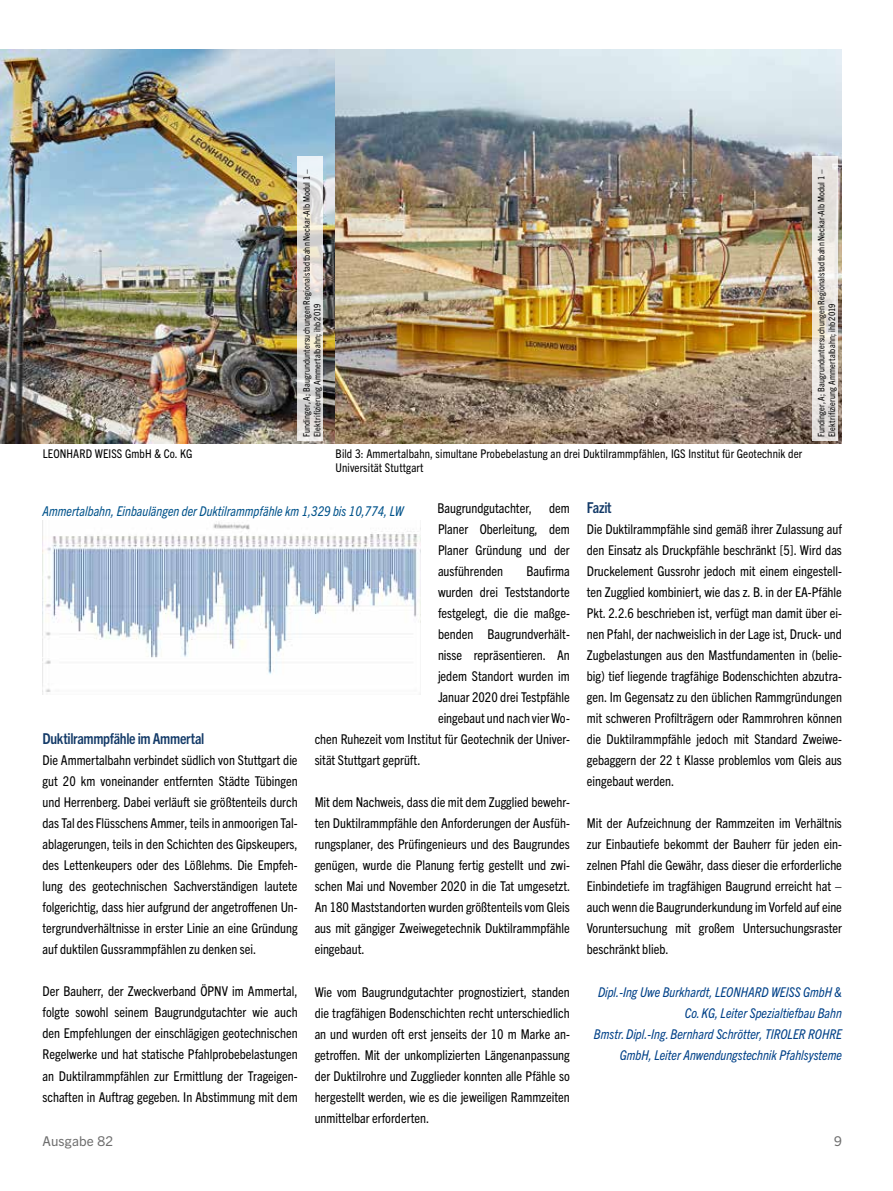
<style>
.page{position:relative;width:893px;height:1191px;background:#fff}
.page>*{position:absolute;margin:0;border:0;box-sizing:border-box;transform-origin:0 0}
.t1{font:700 condensed 15px "Trade Gothic Next LT Pro";letter-spacing:-.025em;color:#133a68}
.t2{font:condensed 13.5px/21px "Trade Gothic Next LT Pro";color:#000;text-align:justify}
.t3{font:italic condensed 13.5px/21px "Trade Gothic Next LT Pro";color:#004188;text-align:right}
.t4{font:italic condensed 13.5px "Trade Gothic Next LT Pro";color:#00538b}
.t5{font:13.5px "Trade Gothic Next LT Pro";letter-spacing:.015em;color:#6e6e6e}
.t6{font:condensed 12px/14.4px "Trade Gothic Next LT Pro";letter-spacing:.01em;color:#000}
.t7{font:condensed 9px/10.8px "Trade Gothic Next LT Pro";letter-spacing:.02em;color:#000}
</style>
<div class="page">
<img style="left:0;top:50px;width:842px;height:393px">
<svg style="left:298px;top:156px;width:25px;height:285px;background:#e1dfdb"></svg>
<svg style="left:812px;top:156px;width:26px;height:285px;background:#e9e5e0"></svg>
<img style="left:43px;top:521px;width:378px;height:173px">
<p class="t7" style="left:301px;top:437px;width:269px;rotate:-90deg">Fundinger, A; Baugrunduntersuchungen Regionalstadtbahn Neckar-Alb Modul 1 –<br>Elektrifizierung Ammertalbahn; ihb 2019</p>
<p class="t7" style="left:815px;top:437px;width:269px;rotate:-90deg">Fundinger, A; Baugrunduntersuchungen Regionalstadtbahn Neckar-Alb Modul 1 –<br>Elektrifizierung Ammertalbahn; ihb 2019</p>
<p class="t6" style="left:43px;top:445px;width:151px">LEONHARD WEISS GmbH &amp; Co. KG</p>
<p class="t6" style="left:336px;top:445px;width:468px">Bild 3: Ammertalbahn, simultane Probebelastung an drei Duktilrammpfählen, IGS Institut für Geotechnik der<br>Universität Stuttgart</p>
<p class="t2" style="left:438px;top:497px;width:133px;text-indent:111px">dem Planer Oberleitung, dem Planer Gründung und der ausführenden</p>
<p class="t2" style="left:438px;top:497px;width:96px">Baugrundgutachter,</p>
<p class="t4" style="left:43px;top:501px;width:362px">Ammertalbahn, Einbaulängen der Duktilrammpfähle km 1,329 bis 10,774, LW</p>
<p class="t2" style="left:527px;top:560px;width:45px">Baufirma</p>
<p class="t2" style="left:438px;top:581px;width:133px">wurden drei Teststandorte</p>
<p class="t2" style="left:438px;top:602px;width:133px">festgelegt, die die maßge-</p>
<p class="t2" style="left:438px;top:623px;width:133px">benden Baugrundverhält-</p>
<p class="t2" style="left:438px;top:644px;width:133px">nisse repräsentieren. An</p>
<p class="t2" style="left:438px;top:665px;width:133px">jedem Standort wurden im</p>
<p class="t2" style="left:438px;top:686px;width:133px">Januar 2020 drei Testpfähle</p>
<p class="t2" style="left:438px;top:707px;width:133px">eingebaut und nach vier Wo-</p>
<p class="t2" style="left:315px;top:728px;width:257px">chen Ruhezeit vom Institut für Geotechnik der Univer-</p>
<p class="t2" style="left:315px;top:749px;width:107px">sität Stuttgart geprüft.</p>
<p class="t2" style="left:315px;top:791px;width:257px">Mit dem Nachweis, dass die mit dem Zugglied bewehr&shy;ten Duktilrammpfähle den Anforderungen der Ausfüh&shy;rungsplaner, des Prüfingenieurs und des Baugrundes genügen, wurde die Planung fertig gestellt und zwi&shy;schen Mai und November 2020 in die Tat umgesetzt.<br>An 180 Maststandorten wurden größtenteils vom Gleis aus mit gängiger Zweiwegetechnik Duktilrammpfähle eingebaut.</p>
<p class="t2" style="left:315px;top:980px;width:257px">Wie vom Baugrundgutachter prognostiziert, standen die tragfähigen Bodenschichten recht unterschiedlich an und wurden oft erst jenseits der 10 m Marke an&shy;getroffen. Mit der unkomplizierten Längenanpassung der Duktilrohre und Zugglieder konnten alle Pfähle so hergestellt werden, wie es die jeweiligen Rammzeiten unmittelbar erforderten.</p>
<p class="t1" style="left:43px;top:728px;width:163px">Duktilrammpfähle im Ammertal</p>
<p class="t2" style="left:43px;top:749px;width:257px">Die Ammertalbahn verbindet südlich von Stuttgart die gut 20 km voneinander entfernten Städte Tübingen und Herrenberg. Dabei verläuft sie größtenteils durch das Tal des Flüsschens Ammer, teils in anmoorigen Tal&shy;ablagerungen, teils in den Schichten des Gipskeupers, des Lettenkeupers oder des Lößlehms. Die Empfeh&shy;lung des geotechnischen Sachverständigen lautete folgerichtig, dass hier aufgrund der angetroffenen Un&shy;tergrundverhältnisse in erster Linie an eine Gründung auf duktilen Gussrammpfählen zu denken sei.</p>
<p class="t2" style="left:43px;top:980px;width:257px">Der Bauherr, der Zweckverband ÖPNV im Ammertal, folgte sowohl seinem Baugrundgutachter wie auch den Empfehlungen der einschlägigen geotechnischen Regelwerke und hat statische Pfahlprobebelastungen an Duktilrammpfählen zur Ermittlung der Trageigen&shy;schaften in Auftrag gegeben. In Abstimmung mit dem</p>
<p class="t1" style="left:587px;top:497px;width:26px">Fazit</p>
<p class="t2" style="left:587px;top:518px;width:257px">Die Duktilrammpfähle sind gemäß ihrer Zulassung auf den Einsatz als Druckpfähle beschränkt [5]. Wird das Druckelement Gussrohr jedoch mit einem eingestell&shy;ten Zugglied kombiniert, wie das z. B. in der EA-Pfähle Pkt. 2.2.6 beschrieben ist, verfügt man damit über ei&shy;nen Pfahl, der nachweislich in der Lage ist, Druck- und Zugbelastungen aus den Mastfundamenten in (belie&shy;big) tief liegende tragfähige Bodenschichten abzutra&shy;gen. Im Gegensatz zu den üblichen Rammgründungen mit schweren Profilträgern oder Rammrohren können die Duktilrammpfähle jedoch mit Standard Zweiwe&shy;gebaggern der 22 t Klasse problemlos vom Gleis aus eingebaut werden.</p>
<p class="t2" style="left:587px;top:812px;width:257px">Mit der Aufzeichnung der Rammzeiten im Verhältnis zur Einbautiefe bekommt der Bauherr für jeden ein&shy;zelnen Pfahl die Gewähr, dass dieser die erforderliche Einbindetiefe im tragfähigen Baugrund erreicht hat – auch wenn die Baugrunderkundung im Vorfeld auf eine Voruntersuchung mit großem Untersuchungsraster beschränkt blieb.</p>
<p class="t3" style="left:594px;top:980px;width:249px">Dipl.-Ing Uwe Burkhardt, LEONHARD WEISS GmbH &amp; Co. KG, Leiter Spezialtiefbau Bahn<br>Bmstr. Dipl.-Ing. Bernhard Schrötter, TIROLER ROHRE GmbH, Leiter Anwendungstechnik Pfahlsysteme</p>
<p class="t5" style="left:43px;top:1131px;width:72px">Ausgabe 82</p>
<p class="t5" style="left:834px;top:1131px;width:9px">9</p>
</div>
